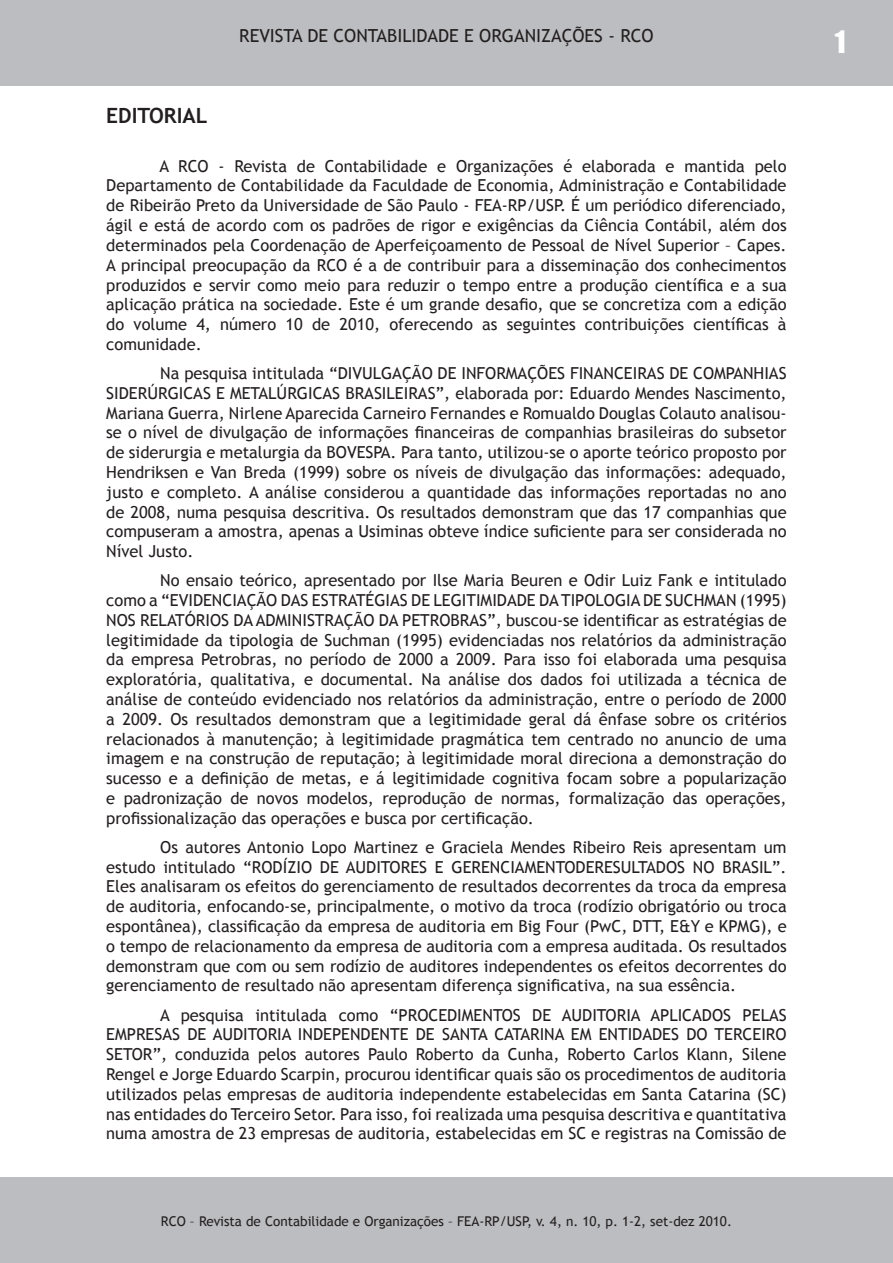
<style>
.page{position:relative;width:893px;height:1263px;background:#fff}
.page>*{position:absolute;margin:0;border:0;box-sizing:border-box;transform-origin:0 0}
.t1{font:28.5px "Impact";color:#fff}
.t2{font:700 21px "Trebuchet MS";color:#231f20}
.t3{font:18px "Trebuchet MS";color:#231f20}
.t4{font:16.5px/19.8px "Trebuchet MS";color:#231f20;text-align:justify}
.t5{font:13.5px "Trebuchet MS";color:#231f20}
</style>
<div class="page">
<div style="left:0;top:0;width:893px;height:85px;background:#bcbdc0"></div>
<div style="left:0;top:1178px;width:892px;height:85px;background:#bcbdc0"></div>
<p class="t3" style="left:239px;top:25px;width:393px">RevISTA DE CONTABILIDADE E ORGANIZAÇÕES - rco</p>
<p class="t2" style="left:106px;top:102px;width:103px">EDITORIAL</p>
<p class="t4" style="left:106px;top:156px;width:682px;text-indent:53px">A RCO - Revista de Contabilidade e Organizações é elaborada e mantida pelo Departamento de Contabilidade da Faculdade de Economia, Administração e Contabilidade de Ribeirão Preto da Universidade de São Paulo - FEA-RP/USP. É um periódico diferenciado, ágil e está de acordo com os padrões de rigor e exigências da Ciência Contábil, além dos determinados pela Coordenação de Aperfeiçoamento de Pessoal de Nível Superior – Capes.<br>A principal preocupação da RCO é a de contribuir para a disseminação dos conhecimentos produzidos e servir como meio para reduzir o tempo entre a produção científica e a sua aplicação prática na sociedade. Este é um grande desafio, que se concretiza com a edição do volume 4, número 10 de 2010, oferecendo as seguintes contribuições científicas à comunidade.</p>
<p class="t4" style="left:106px;top:363px;width:682px;text-indent:54px">Na pesquisa intitulada “DIVULGAÇÃO DE INFORMAÇÕES FINANCEIRAS DE COMPANHIAS SIDERÚRGICAS E METALÚRGICAS BRASILEIRAS”, elaborada por: Eduardo Mendes Nascimento, Mariana Guerra, Nirlene Aparecida Carneiro Fernandes e Romualdo Douglas Colauto analisou&shy;se o nível de divulgação de informações financeiras de companhias brasileiras do subsetor de siderurgia e metalurgia da BOVESPA. Para tanto, utilizou-se o aporte teórico proposto por Hendriksen e Van Breda (1999) sobre os níveis de divulgação das informações: adequado, justo e completo. A análise considerou a quantidade das informações reportadas no ano de 2008, numa pesquisa descritiva. Os resultados demonstram que das 17 companhias que compuseram a amostra, apenas a Usiminas obteve índice suficiente para ser considerada no Nível Justo.</p>
<p class="t4" style="left:106px;top:571px;width:682px;text-indent:54px">No ensaio teórico, apresentado por Ilse Maria Beuren e Odir Luiz Fank e intitulado como a “EVIDENCIAÇÃO DAS ESTRATÉGIAS DE LEGITIMIDADE DA TIPOLOGIA DE SUCHMAN (1995)<br>NOS RELATÓRIOS DA ADMINISTRAÇÃO DA PETROBRAS”, buscou-se identificar as estratégias de legitimidade da tipologia de Suchman (1995) evidenciadas nos relatórios da administração da empresa Petrobras, no período de 2000 a 2009. Para isso foi elaborada uma pesquisa exploratória, qualitativa, e documental. Na análise dos dados foi utilizada a técnica de análise de conteúdo evidenciado nos relatórios da administração, entre o período de 2000 a 2009. Os resultados demonstram que a legitimidade geral dá ênfase sobre os critérios relacionados à manutenção; à legitimidade pragmática tem centrado no anuncio de uma imagem e na construção de reputação; à legitimidade moral direciona a demonstração do sucesso e a definição de metas, e á legitimidade cognitiva focam sobre a popularização e padronização de novos modelos, reprodução de normas, formalização das operações, profissionalização das operações e busca por certificação.</p>
<p class="t4" style="left:106px;top:837px;width:682px;text-indent:54px">Os autores Antonio Lopo Martinez e Graciela Mendes Ribeiro Reis apresentam um estudo intitulado “RODÍZIO DE AUDITORES E GERENCIAMENTODERESULTADOS NO BRASIL”.<br>Eles analisaram os efeitos do gerenciamento de resultados decorrentes da troca da empresa de auditoria, enfocando-se, principalmente, o motivo da troca (rodízio obrigatório ou troca espontânea), classificação da empresa de auditoria em Big Four (PwC, DTT, E&amp;Y e KPMG), e o tempo de relacionamento da empresa de auditoria com a empresa auditada. Os resultados demonstram que com ou sem rodízio de auditores independentes os efeitos decorrentes do gerenciamento de resultado não apresentam diferença significativa, na sua essência.</p>
<p class="t4" style="left:106px;top:1005px;width:682px;text-indent:54px">A pesquisa intitulada como “PROCEDIMENTOS DE AUDITORIA APLICADOS PELAS EMPRESAS DE AUDITORIA INDEPENDENTE DE SANTA CATARINA EM ENTIDADES DO TERCEIRO SETOR”, conduzida pelos autores Paulo Roberto da Cunha, Roberto Carlos Klann, Silene Rengel e Jorge Eduardo Scarpin, procurou identificar quais são os procedimentos de auditoria utilizados pelas empresas de auditoria independente estabelecidas em Santa Catarina (SC) nas entidades do Terceiro Setor. Para isso, foi realizada uma pesquisa descritiva e quantitativa numa amostra de 23 empresas de auditoria, estabelecidas em SC e registras na Comissão de</p>
<p class="t5" style="left:161px;top:1213px;width:573px">RCO – Revista de Contabilidade e Organizações – FEA-RP/USP, v. 4, n. 10, p. 1-2, set-dez 2010.</p>
<p class="t1" style="left:835px;top:19px;width:12px">1</p>
</div>
